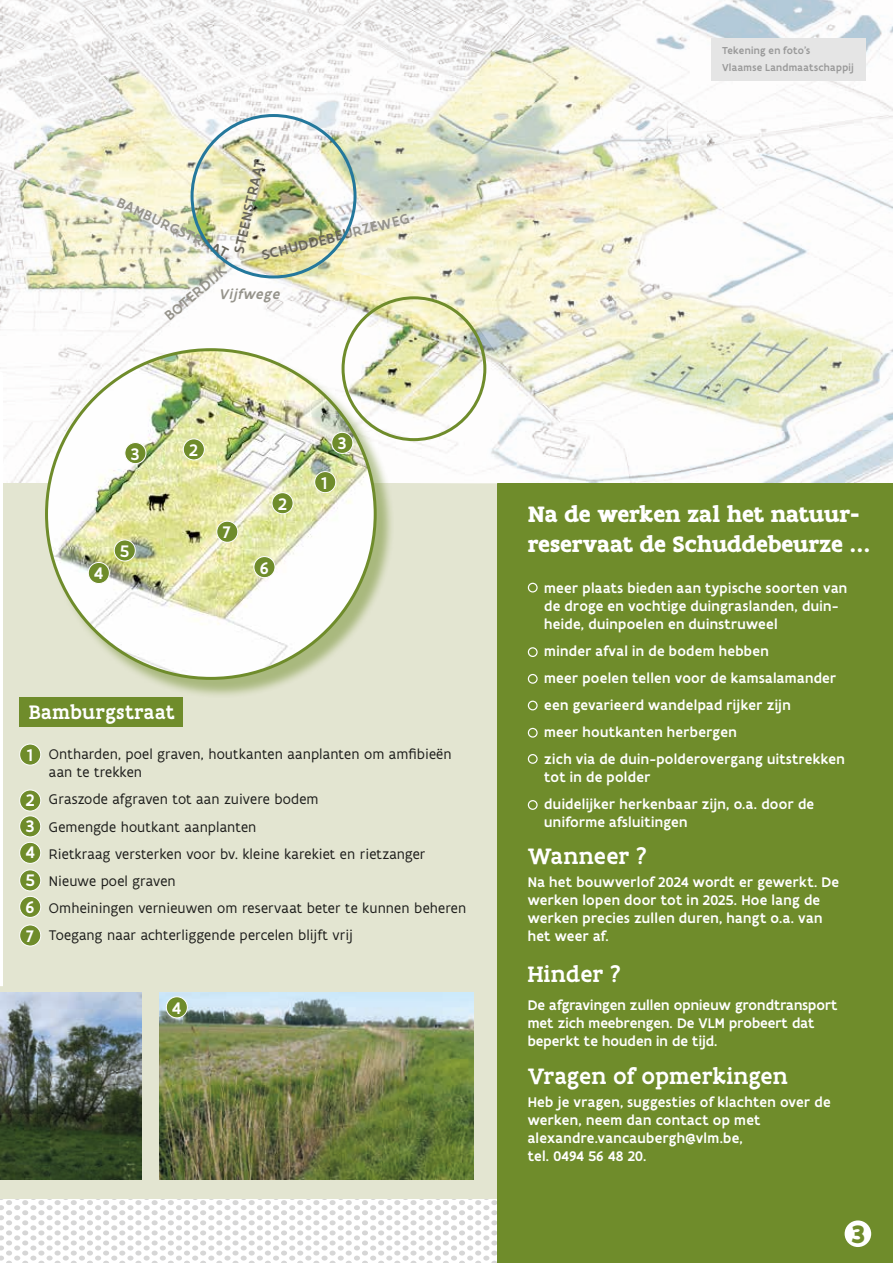
<style>
.page{position:relative;width:893px;height:1263px;background:#fff}
.page>*{position:absolute;margin:0;border:0;box-sizing:border-box;transform-origin:0 0}
.t1{font:700 27px "Flanders Art Sans";color:#6f8c2b}
.t2{font:700 24px/30px "Flanders Art Serif";letter-spacing:-.015em;color:#fff}
.t3{font:500 24px "Flanders Art Serif";letter-spacing:.01em;color:#fff}
.t4{font:500 21px "Flanders Art Serif";letter-spacing:.01em;color:#fff}
.t5{font:500 18px/26.8px "Flanders Art Sans";color:#fff;text-align:justify}
.t6{font:500 15px/18px "Flanders Art Sans";letter-spacing:.02em;color:#fff}
.t7{font:15px/27px "Flanders Art Sans";letter-spacing:.005em;color:#1d1d1b}
.t8{font:500 15px "Flanders Art Sans";color:#69665a}
.t9{font:italic 500 15px "Flanders Art Sans";color:#69665a}
.t10{font:500 10.8px/17.5px "Flanders Art Sans";letter-spacing:.025em;color:#999}
</style>
<div class="page">
<svg style="left:0;top:1199px;width:497px;height:64px"></svg>
<div style="left:0;top:483px;width:893px;height:716px;background:#e3e5d1"></div>
<div style="left:497px;top:483px;width:396px;height:780px;background:#6f8c2b"></div>
<div style="left:19px;top:697px;width:164px;height:30px;background:#6f8c2b"></div>
<div style="left:20px;top:744px;width:21px;height:21px;background:#6f8c2b;border-radius:50%"></div>
<div style="left:19px;top:744px;width:22px;height:21px;border:1px solid #fff;border-radius:50%"></div>
<div style="left:20px;top:790px;width:21px;height:21px;background:#6f8c2b;border-radius:50%"></div>
<div style="left:19px;top:790px;width:22px;height:21px;border:1px solid #fff;border-radius:50%"></div>
<div style="left:20px;top:816px;width:21px;height:21px;background:#6f8c2b;border-radius:50%"></div>
<div style="left:19px;top:815px;width:22px;height:22px;border:1px solid #fff;border-radius:50%"></div>
<div style="left:20px;top:842px;width:21px;height:21px;background:#6f8c2b;border-radius:50%"></div>
<div style="left:19px;top:842px;width:22px;height:22px;border:1px solid #fff;border-radius:50%"></div>
<div style="left:20px;top:870px;width:21px;height:21px;background:#6f8c2b;border-radius:50%"></div>
<div style="left:19px;top:869px;width:22px;height:22px;border:1px solid #fff;border-radius:50%"></div>
<div style="left:20px;top:896px;width:21px;height:21px;background:#6f8c2b;border-radius:50%"></div>
<div style="left:19px;top:896px;width:22px;height:22px;border:1px solid #fff;border-radius:50%"></div>
<div style="left:20px;top:925px;width:21px;height:21px;background:#6f8c2b;border-radius:50%"></div>
<div style="left:19px;top:925px;width:22px;height:21px;border:1px solid #fff;border-radius:50%"></div>
<img style="left:159px;top:992px;width:315px;height:187px">
<div style="left:166px;top:997px;width:21px;height:21px;background:#6f8c2b;border-radius:50%"></div>
<div style="left:166px;top:996px;width:22px;height:22px;border:1px solid #fff;border-radius:50%"></div>
<img style="left:0;top:992px;width:141px;height:187px">
<hr style="left:0;top:374px;width:3px;height:607px;background:#fff">
<svg style="left:0;top:981px;width:3px;height:5px"></svg>
<svg style="left:0;top:0;width:893px;height:484px"></svg>
<div style="left:191px;top:114px;width:166px;height:164px;border:3px solid #24789c;border-radius:50%"></div>
<div style="left:47px;top:350px;width:348px;height:348px;background:#6f8c2b;opacity:.5"></div>
<img style="left:47px;top:350px;width:328px;height:328px;border-radius:164px">
<div style="left:315px;top:472px;width:21px;height:21px;background:#6f8c2b;border-radius:50%"></div>
<div style="left:314px;top:471px;width:22px;height:22px;border:1px solid #fff;border-radius:50%"></div>
<div style="left:183px;top:439px;width:21px;height:21px;background:#6f8c2b;border-radius:50%"></div>
<div style="left:183px;top:439px;width:22px;height:21px;border:1px solid #fff;border-radius:50%"></div>
<div style="left:332px;top:432px;width:21px;height:21px;background:#6f8c2b;border-radius:50%"></div>
<div style="left:331px;top:432px;width:22px;height:22px;border:1px solid #fff;border-radius:50%"></div>
<div style="left:88px;top:562px;width:21px;height:21px;background:#6f8c2b;border-radius:50%"></div>
<div style="left:88px;top:562px;width:22px;height:22px;border:1px solid #fff;border-radius:50%"></div>
<div style="left:114px;top:540px;width:21px;height:21px;background:#6f8c2b;border-radius:50%"></div>
<div style="left:114px;top:540px;width:22px;height:21px;border:1px solid #fff;border-radius:50%"></div>
<div style="left:254px;top:557px;width:21px;height:21px;background:#6f8c2b;border-radius:50%"></div>
<div style="left:254px;top:556px;width:21px;height:22px;border:1px solid #fff;border-radius:50%"></div>
<div style="left:217px;top:521px;width:21px;height:21px;background:#6f8c2b;border-radius:50%"></div>
<div style="left:216px;top:521px;width:22px;height:22px;border:1px solid #fff;border-radius:50%"></div>
<div style="left:272px;top:493px;width:21px;height:21px;background:#6f8c2b;border-radius:50%"></div>
<div style="left:272px;top:492px;width:21px;height:22px;border:1px solid #fff;border-radius:50%"></div>
<div style="left:125px;top:442px;width:21px;height:22px;background:#6f8c2b;border-radius:50%"></div>
<div style="left:125px;top:442px;width:21px;height:22px;border:1px solid #fff;border-radius:50%"></div>
<div style="left:845px;top:1220px;width:26px;height:27px;background:#fff;border-radius:50%"></div>
<div style="left:528px;top:583px;width:10px;height:9px;border:1px solid #fff;border-radius:50%"></div>
<div style="left:528px;top:647px;width:10px;height:10px;border:1px solid #fff;border-radius:50%"></div>
<div style="left:528px;top:674px;width:10px;height:10px;border:1px solid #fff;border-radius:50%"></div>
<div style="left:528px;top:701px;width:10px;height:9px;border:1px solid #fff;border-radius:50%"></div>
<div style="left:528px;top:728px;width:10px;height:10px;border:1px solid #fff;border-radius:50%"></div>
<div style="left:528px;top:754px;width:10px;height:10px;border:1px solid #fff;border-radius:50%"></div>
<div style="left:528px;top:800px;width:10px;height:10px;border:1px solid #fff;border-radius:50%"></div>
<div style="left:711px;top:38px;width:155px;height:42px;background:#e5e5e5"></div>
<svg style="left:218px;top:246px;width:11px;height:12px"></svg>
<p class="t8" style="left:229px;top:250px;width:97px;rotate:-77deg">STEENSTRAAT</p>
<p class="t8" style="left:122px;top:193px;width:115px;rotate:25deg">BAMBURGSTRAA</p>
<p class="t8" style="left:260px;top:246px;width:153px;rotate:-14deg">SCHUDDEBEURZEWEG</p>
<p class="t9" style="left:219px;top:285px;width:66px">Vijfwege</p>
<p class="t8" style="left:161px;top:310px;width:77px;rotate:-40deg">BOTERDIJK</p>
<p class="t5" style="left:131px;top:440px;width:10px">3</p>
<p class="t5" style="left:94px;top:560px;width:11px">4</p>
<p class="t5" style="left:120px;top:537px;width:11px">5</p>
<p class="t5" style="left:189px;top:436px;width:10px">2</p>
<p class="t5" style="left:223px;top:519px;width:10px">7</p>
<p class="t5" style="left:278px;top:490px;width:10px">2</p>
<p class="t5" style="left:260px;top:554px;width:11px">6</p>
<p class="t5" style="left:321px;top:469px;width:7px">1</p>
<p class="t5" style="left:338px;top:430px;width:10px">3</p>
<h3 class="t4" style="left:29px;top:698px;width:147px">Bamburgstraat</h3>
<p class="t7" style="left:49px;top:746px;width:404px;line-height:18px">Ontharden, poel graven, houtkanten aanplanten om amfibieën aan te trekken</p>
<p class="t7" style="left:49px;top:786px;width:419px">Graszode afgraven tot aan zuivere bodem<br>Gemengde houtkant aanplanten<br>Rietkraag versterken voor bv. kleine karekiet en rietzanger Nieuwe poel graven<br>Omheiningen vernieuwen om reservaat beter te kunnen beheren Toegang naar achterliggende percelen blijft vrij</p>
<p class="t5" style="left:27px;top:741px;width:7px">1</p>
<p class="t5" style="left:26px;top:786px;width:11px">2<br>3<br>4<br>5</p>
<p class="t5" style="left:26px;top:892px;width:11px;line-height:29.2px">6<br>7</p>
<p class="t5" style="left:172px;top:994px;width:11px">4</p>
<p class="t10" style="left:722px;top:41px;width:133px">Tekening en foto’s<br>Vlaamse Landmaatschappij</p>
<h2 class="t2" style="left:528px;top:500px;width:344px">Na de werken zal het natuur&shy;reservaat de Schuddebeurze …</h2>
<p class="t6" style="left:544px;top:579px;width:305px">meer plaats bieden aan typische soorten van de droge en vochtige duingraslanden, duin&shy;heide, duinpoelen en duinstruweel</p>
<p class="t6" style="left:544px;top:637px;width:302px;line-height:27px">minder afval in de bodem hebben<br>meer poelen tellen voor de kamsalamander een gevarieerd wandelpad rijker zijn<br>meer houtkanten herbergen<br>zich via de duin-polderovergang uitstrekken</p>
<p class="t6" style="left:544px;top:763px;width:271px;line-height:27px">tot in de polder<br>duidelijker herkenbaar zijn, o.a. door de</p>
<p class="t6" style="left:544px;top:813px;width:145px">uniforme afsluitingen</p>
<h2 class="t3" style="left:528px;top:841px;width:121px">Wanneer ?</h2>
<p class="t6" style="left:528px;top:873px;width:313px">Na het bouwverlof 2024 wordt er gewerkt. De werken lopen door tot in 2025. Hoe lang de werken precies zullen duren, hangt o.a. van het weer af.</p>
<h2 class="t3" style="left:528px;top:959px;width:95px">Hinder ?</h2>
<p class="t6" style="left:528px;top:996px;width:311px">De afgravingen zullen opnieuw grondtransport met zich meebrengen. De VLM probeert dat beperkt te houden in de tijd.</p>
<h2 class="t3" style="left:528px;top:1060px;width:262px">Vragen of opmerkingen</h2>
<p class="t6" style="left:528px;top:1093px;width:304px">Heb je vragen, suggesties of klachten over de werken, neem dan contact op met alexandre.vancaubergh@vlm.be,<br>tel. 0494 56 48 20.</p>
<h1 class="t1" style="left:851px;top:1217px;width:15px">3</h1>
</div>
